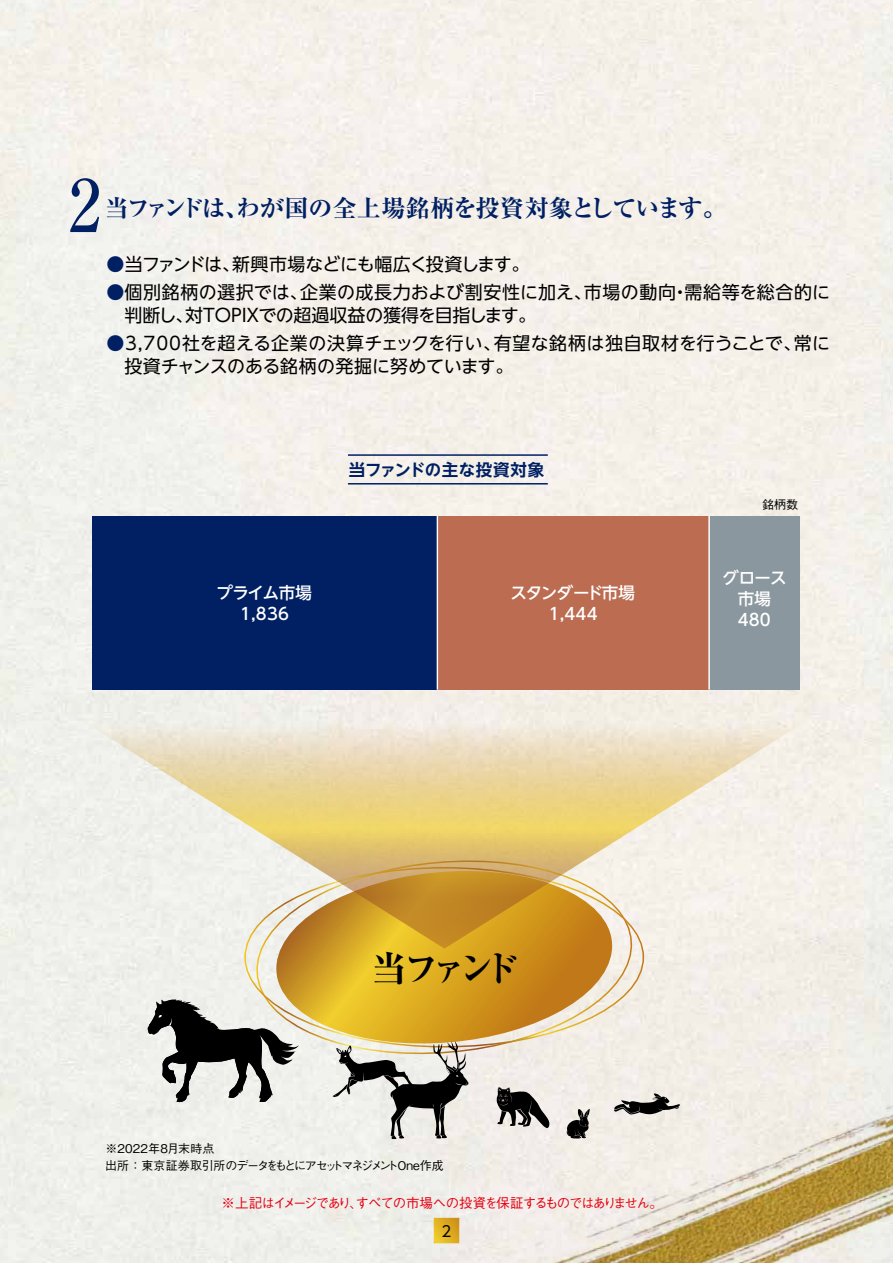
<style>
.page{position:relative;width:893px;height:1263px;background:#fff}
.page>*{position:absolute;margin:0;border:0;box-sizing:border-box;transform-origin:0 0}
.t1{font:500 72px "Ryumin Pro";color:#002063;scale:.9 1}
.t2{font:700 expanded 36px "Ryumin Pro";letter-spacing:-.245em;color:#000}
.t3{font:700 expanded 24px "Ryumin Pro";letter-spacing:-.035em;color:#002063}
.t4{font:18px/22.5px "UD Shin Go NT Pro";color:#000}
.t5{font:18px "UD Shin Go NT Pro";letter-spacing:-.055em;color:#000}
.t6{font:500 16.5px/21px "UD Shin Go NT Pro";letter-spacing:-.015em;color:#fff;text-align:center}
.t7{font:500 16.5px/21px "UD Shin Go NT Pro";letter-spacing:-.035em;color:#fff;text-align:center}
.t8{font:700 16.5px "UD Shin Go NT Pro De";letter-spacing:.025em;color:#002063}
.t9{font:15px "UD Shin Go NT Pro";color:#000}
.t10{font:500 13.5px "Gothic BBB Pro";letter-spacing:-.105em;color:#e60012}
.t11{font:500 12px/16.5px "Gothic BBB Pro";letter-spacing:-.055em;color:#000}
.t12{font:500 12px "Gothic BBB Pro";letter-spacing:-.02em;color:#000}
.s1{color:#002063}
</style>
<div class="page">
<img style="left:380px;top:919px;width:513px;height:344px">
<div style="left:92px;top:516px;width:345px;height:174px;background:#002063"></div>
<div style="left:437px;top:516px;width:272px;height:174px;background:#bb6c51"></div>
<div style="left:709px;top:516px;width:90px;height:174px;background:#8b979e"></div>
<hr style="left:708px;top:516px;width:2px;height:174px;background:#fff">
<hr style="left:437px;top:516px;width:1px;height:174px;background:#fff">
<div style="left:233px;top:949px;width:422px;height:115px;background:#f2efe7"></div>
<svg style="left:257px;top:949px;width:375px;height:104px;background:#dcb354"></svg>
<svg style="left:36px;top:692px;width:817px;height:257px;background:#ebddbb"></svg>
<svg style="left:434px;top:1218px;width:25px;height:25px"></svg>
<svg style="left:614px;top:1093px;width:66px;height:22px"></svg>
<svg style="left:332px;top:1041px;width:137px;height:98px;background:#afada6"></svg>
<svg style="left:497px;top:1087px;width:54px;height:43px;background:#7a7775"></svg>
<svg style="left:566px;top:1109px;width:24px;height:30px"></svg>
<svg style="left:147px;top:999px;width:152px;height:104px;background:#91918d"></svg>
<hr style="left:348px;top:483px;width:200px;height:1px;background:#002063">
<hr style="left:348px;top:454px;width:200px;height:2px;background:#002063">
<h1 class="t1" style="left:68px;top:149px;width:38px">2</h1>
<h3 class="t3" style="left:105px;top:190px;width:623px">当ファンドは、わが国の全上場銘柄を投資対象としています。</h3>
<p class="t5" style="left:106px;top:249px;width:425px"><span class="s1">●</span>当ファンドは、新興市場などにも幅広く投資します。</p>
<p class="t4" style="left:124px;top:280px;width:707px;text-indent:-18px"><span class="s1">●</span>個別銘柄の選択では、企業の成長力および割安性に加え、市場の動向・需給等を総合的に判断し、対TOPIXでの超過収益の獲得を目指します。</p>
<p class="t4" style="left:124px;top:331px;width:707px;text-indent:-18px"><span class="s1">●</span>3,700社を超える企業の決算チェックを行い、有望な銘柄は独自取材を行うことで、常に投資チャンスのある銘柄の発掘に努めています。</p>
<p class="t8" style="left:349px;top:456px;width:197px">当ファンドの主な投資対象</p>
<p class="t6" style="left:217px;top:581px;width:97px">プライム市場<br>1,836</p>
<p class="t7" style="left:511px;top:581px;width:126px">スタンダード市場<br>1,444</p>
<p class="t12" style="left:762px;top:494px;width:38px">銘柄数</p>
<p class="t6" style="left:722px;top:566px;width:66px">グロース市場<br>480</p>
<h2 class="t2" style="left:371px;top:941px;width:150px">当ファンド</h2>
<p class="t11" style="left:105px;top:1139px;width:340px">※2022年8月末時点<br>出所：東京証券取引所のデータをもとにアセットマネジメントOne作成</p>
<p class="t10" style="left:221px;top:1192px;width:443px">※上記はイメージであり、すべての市場への投資を保証するものではありません。</p>
<p class="t9" style="left:442px;top:1219px;width:11px">2</p>
</div>
